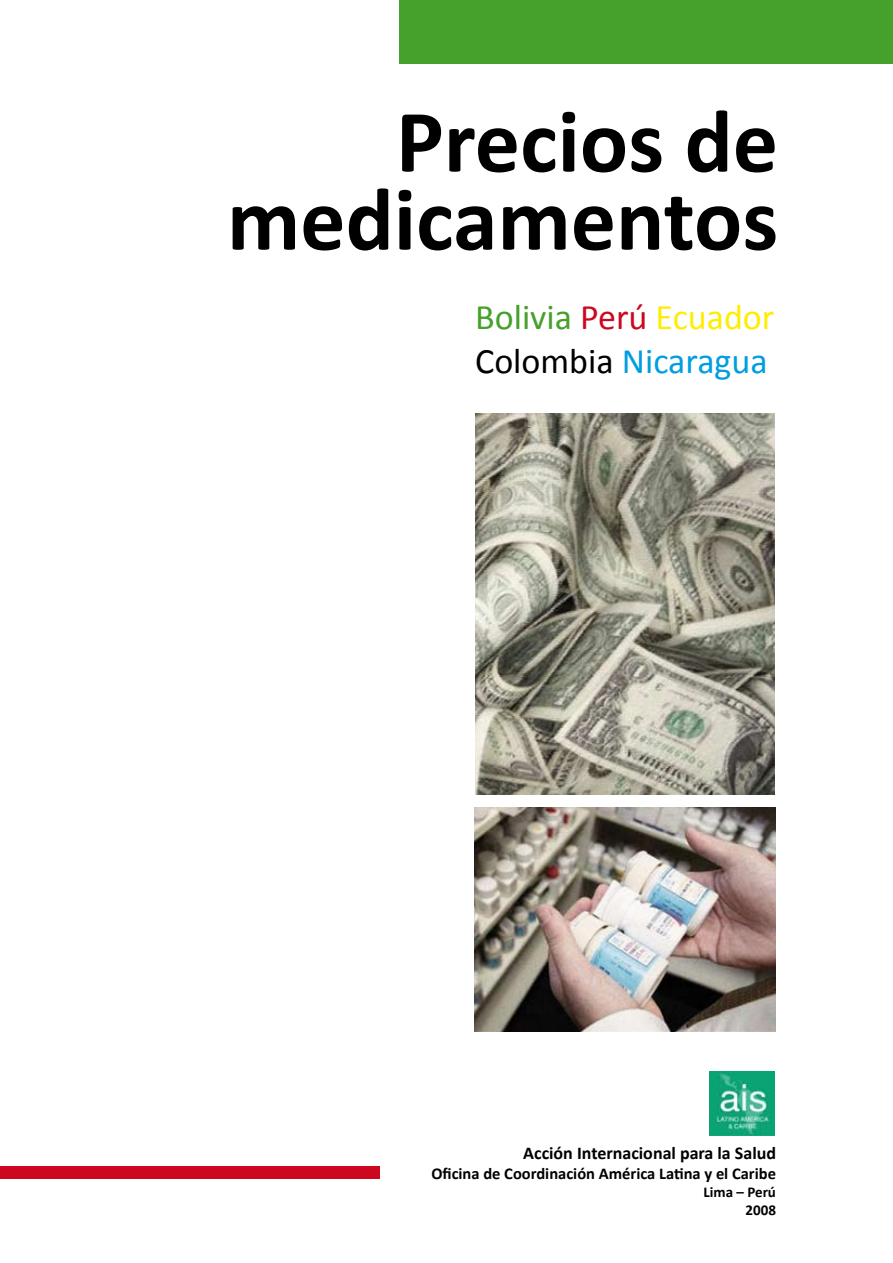
<style>
.page{position:relative;width:893px;height:1263px;background:#fff}
.page>*{position:absolute;margin:0;border:0;box-sizing:border-box;transform-origin:0 0}
.t1{font:700 90px/78px "Calibri";color:#000;text-align:right}
.t2{font:36px/43.2px "Calibri";color:#009ee0}
.t3{font:700 18px "Calibri";color:#000}
.t4{font:700 16.5px "Calibri";color:#000}
.t5{font:700 15px/18px "Calibri";color:#000;text-align:right}
.s1{color:#45a12b}
.s2{color:#cd071e}
.s3{color:#ffed00}
.s4{color:#000}
</style>
<div class="page">
<img style="left:475px;top:414px;width:300px;height:380px">
<img style="left:475px;top:808px;width:300px;height:224px">
<div style="left:0;top:1166px;width:379px;height:13px;background:#cd071e"></div>
<div style="left:400px;top:0;width:493px;height:64px;background:#45a12b"></div>
<img style="left:709px;top:1071px;width:66px;height:64px">
<h1 class="t1" style="left:227px;top:98px;width:553px">Precios de medicamentos</h1>
<h2 class="t2" style="left:475px;top:294px;width:301px"><span class="s1">Bolivia</span> <span class="s2">Perú</span> <span class="s3">Ecuador<br></span><span class="s4">Colombia</span> Nicaragua</h2>
<p class="t3" style="left:523px;top:1142px;width:254px">Acción Internacional para la Salud</p>
<p class="t4" style="left:431px;top:1163px;width:346px">Oficina de Coordinación América Latina y el Caribe</p>
<p class="t5" style="left:703px;top:1182px;width:74px">Lima – Perú<br>2008</p>
</div>
